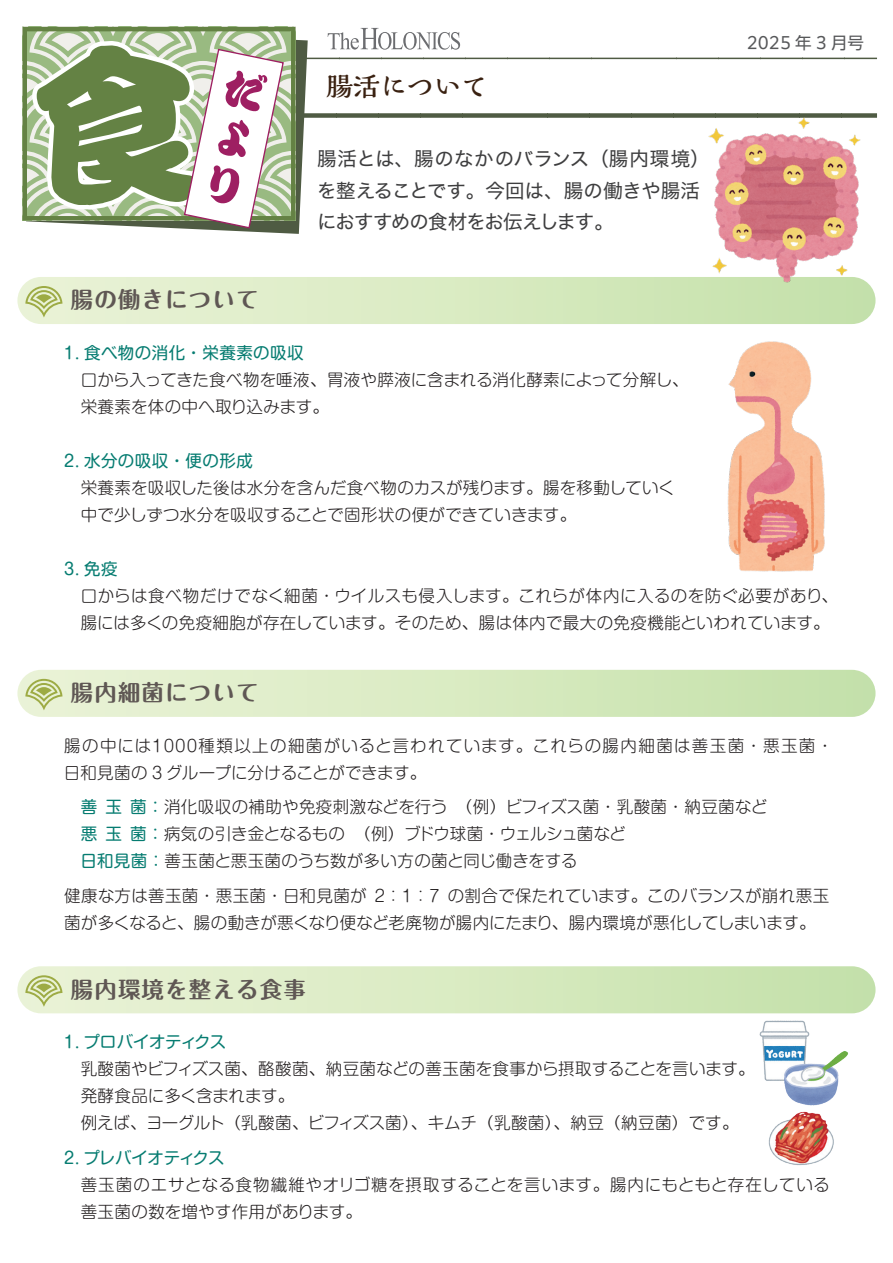
<style>
.page{position:relative;width:893px;height:1263px;background:#fff}
.page>*{position:absolute;margin:0;border:0;box-sizing:border-box;transform-origin:0 0}
.t1{font:700 27px "P Kaimin So Std N";color:#3a2111}
.t2{font:700 22.5px "P Maru Fo Pro N";letter-spacing:.05em;color:#5f5754}
.t3{font:19.5px/31.5px "Hira Kaku Std N W4";letter-spacing:-.025em;color:#3e3e3f}
.t4{font:300 16.5px/27px "Shin M Go Pr 6 N";letter-spacing:.015em;color:#231f20}
.t5{font:300 16.5px/27px "Shin M Go Pr 6 N";letter-spacing:-.005em;color:#231f20}
.t6{font:300 16.5px/27px "Shin M Go Pr 6 N";letter-spacing:.055em;color:#231f20}
.t7{font:16.5px "Shin M Go Pr 6 N";letter-spacing:.025em;color:#067c71}
.t8{font:16.5px "Shin M Go Pr 6 N";letter-spacing:-.025em;color:#067c71}
.t9{font:16.5px "Shin M Go Pr 6 N";letter-spacing:-.04em;color:#067c71}
.t10{font:16.5px "PUD Shin Go Pr 6 N";color:#57585a}
.s1{font-weight:400;color:#067c71}
</style>
<div class="page">
<div style="left:285px;top:113px;width:592px;height:5px;background:#4f5b43"></div>
<hr style="left:285px;top:58px;width:592px;height:1px;background:#bfbfbf">
<svg style="left:328px;top:28px;width:132px;height:22px"></svg>
<svg style="left:26px;top:39px;width:282px;height:195px"></svg>
<svg style="left:22px;top:27px;width:274px;height:193px;background:#8da674"></svg>
<svg style="left:28px;top:36px;width:257px;height:193px"></svg>
<div style="left:17px;top:277px;width:858px;height:47px;background:linear-gradient(to right,#ecf4d9,#c4e1aa);border-radius:24px"></div>
<svg style="left:25px;top:286px;width:38px;height:31px"></svg>
<div style="left:17px;top:670px;width:858px;height:47px;background:linear-gradient(to right,#ecf3d9,#c5e1aa);border-radius:24px"></div>
<svg style="left:25px;top:679px;width:38px;height:31px"></svg>
<div style="left:17px;top:966px;width:858px;height:47px;background:linear-gradient(to right,#ecf4d9,#c4e1aa);border-radius:24px"></div>
<svg style="left:25px;top:975px;width:38px;height:32px"></svg>
<img style="left:703px;top:117px;width:169px;height:169px">
<img style="left:727px;top:341px;width:98px;height:231px">
<img style="left:768px;top:1111px;width:66px;height:54px">
<img style="left:759px;top:1020px;width:89px;height:86px">
<h1 class="t1" style="left:326px;top:68px;width:163px">腸活について</h1>
<p class="t3" style="left:317px;top:143px;width:394px">腸活とは、腸のなかのバランス（腸内環境）を整えることです。今回は、腸の働きや腸活におすすめの食材をお伝えします。</p>
<p class="t10" style="left:747px;top:33px;width:119px">2025 年 3 月号</p>
<h2 class="t2" style="left:71px;top:282px;width:189px">腸の働きについて</h2>
<p class="t7" style="left:64px;top:339px;width:241px">1. 食べ物の消化・栄養素の吸収</p>
<p class="t4" style="left:81px;top:365px;width:609px">口から入ってきた食べ物を唾液、胃液や膵液に含まれる消化酵素によって分解し、栄養素を体の中へ取り込みます。</p>
<p class="t7" style="left:64px;top:447px;width:190px">2. 水分の吸収・便の形成</p>
<p class="t4" style="left:81px;top:473px;width:596px">栄養素を吸収した後は水分を含んだ食べ物のカスが残ります。腸を移動していく中で少しずつ水分を吸収することで固形状の便ができていきます。</p>
<p class="t7" style="left:64px;top:555px;width:55px">3. 免疫</p>
<p class="t4" style="left:81px;top:581px;width:759px">口からは食べ物だけでなく細菌・ウイルスも侵入します。これらが体内に入るのを防ぐ必要があり、腸には多くの免疫細胞が存在しています。そのため、腸は体内で最大の免疫機能といわれています。</p>
<h2 class="t2" style="left:71px;top:675px;width:189px">腸内細菌について</h2>
<p class="t6" style="left:64px;top:731px;width:771px">腸の中には１０００種類以上の細菌がいると言われています。これらの腸内細菌は善玉菌・悪玉菌・日和見菌の 3 グループに分けることができます。</p>
<p class="t4" style="left:80px;top:793px;width:689px"><span class="s1">善玉菌：</span>消化吸収の補助や免疫刺激などを行う　（例）ビフィズス菌・乳酸菌・納豆菌など<span class="s1">悪玉菌：</span>病気の引き金となるもの　（例）ブドウ球菌・ウェルシュ菌など<br><span class="s1">日和見菌：</span>善玉菌と悪玉菌のうち数が多い方の菌と同じ働きをする</p>
<p class="t4" style="left:64px;top:881px;width:766px">健康な方は善玉菌・悪玉菌・日和見菌が 2：1：7 の割合で保たれています。このバランスが崩れ悪玉菌が多くなると、腸の動きが悪くなり便など老廃物が腸内にたまり、腸内環境が悪化してしまいます。</p>
<h2 class="t2" style="left:71px;top:971px;width:237px">腸内環境を整える食事</h2>
<p class="t8" style="left:64px;top:1029px;width:164px">1. プロバイオティクス</p>
<p class="t5" style="left:81px;top:1055px;width:675px">乳酸菌やビフィズス菌、酪酸菌、納豆菌などの善玉菌を食事から摂取することを言います。発酵食品に多く含まれます。<br>例えば、ヨーグルト（乳酸菌、ビフィズス菌）、キムチ（乳酸菌）、納豆（納豆菌）です。</p>
<p class="t9" style="left:64px;top:1144px;width:162px">2. プレバイオティクス</p>
<p class="t4" style="left:81px;top:1170px;width:751px">善玉菌のエサとなる食物繊維やオリゴ糖を摂取することを言います。腸内にもともと存在している善玉菌の数を増やす作用があります。</p>
</div>
